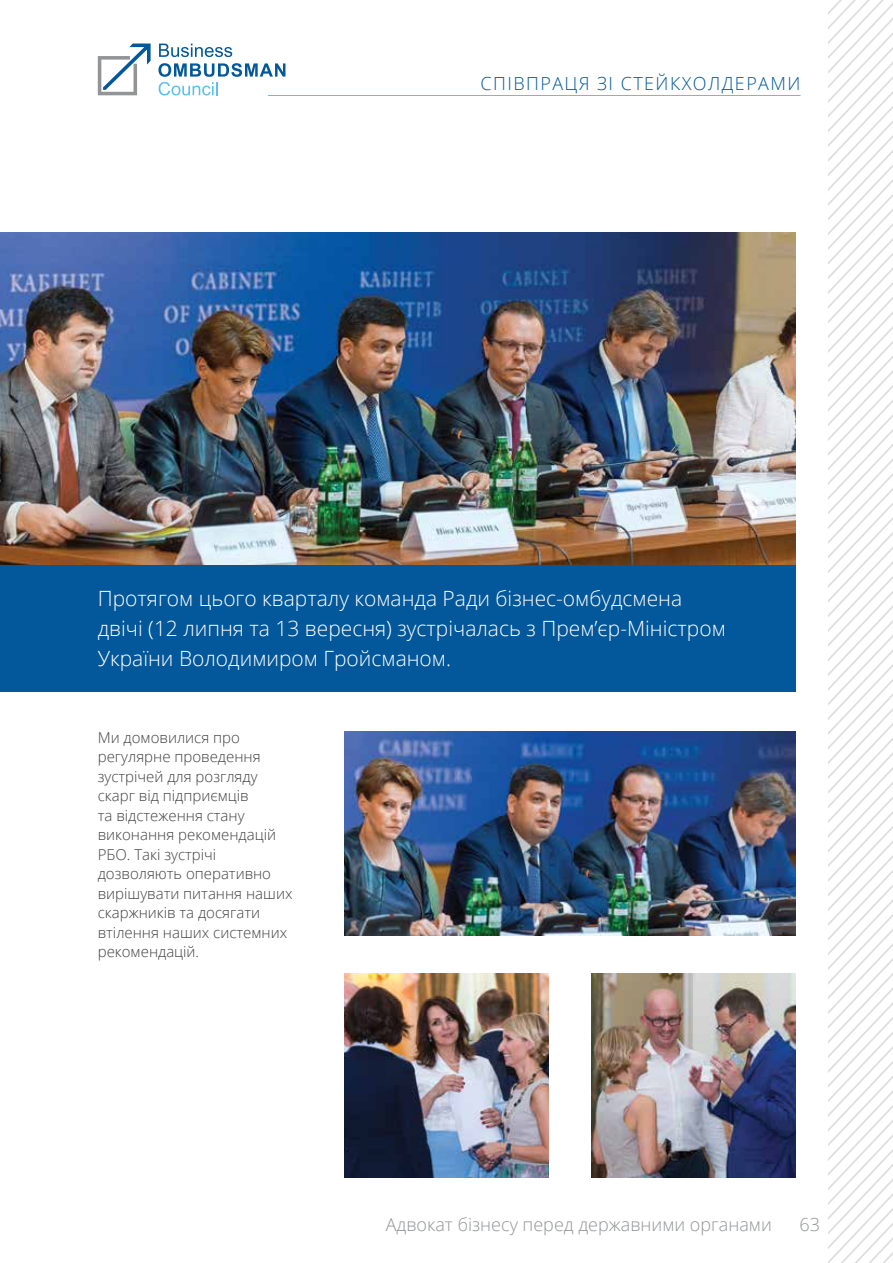
<style>
.page{position:relative;width:893px;height:1263px;background:#fff}
.page>*{position:absolute;margin:0;border:0;box-sizing:border-box;transform-origin:0 0}
.t1{font:300 21px/30px "Open Sans";color:#fff}
.t2{font:300 18px "Open Sans";color:#929496}
.t3{font:300 18px "Open Sans";letter-spacing:.08em;color:#02589a}
.t4{font:300 15px/19.5px "Open Sans";color:#414042}
</style>
<div class="page">
<svg style="left:828px;top:254px;width:65px;height:1009px"></svg>
<svg style="left:829px;top:261px;width:64px;height:1002px"></svg>
<svg style="left:836px;top:268px;width:57px;height:995px"></svg>
<svg style="left:844px;top:274px;width:49px;height:989px"></svg>
<svg style="left:851px;top:281px;width:42px;height:982px"></svg>
<hr style="left:268px;top:95px;width:532px;height:1px;background:#5ac1ee">
<svg style="left:159px;top:44px;width:73px;height:13px"></svg>
<svg style="left:158px;top:63px;width:127px;height:33px"></svg>
<svg style="left:98px;top:44px;width:53px;height:51px"></svg>
<img style="left:0;top:232px;width:795px;height:334px">
<div style="left:0;top:566px;width:795px;height:126px;background:#02589a"></div>
<img style="left:591px;top:974px;width:204px;height:204px">
<img style="left:344px;top:974px;width:205px;height:204px">
<img style="left:344px;top:731px;width:451px;height:204px">
<p class="t3" style="left:480px;top:71px;width:321px">СПІВПРАЦЯ ЗІ СТЕЙКХОЛДЕРАМИ</p>
<h1 class="t1" style="left:98px;top:583px;width:630px">Протягом цього кварталу команда Ради бізнес-омбудсмена двічі (12 липня та 13 вересня) зустрічалась з Прем’єр-Міністром<br>України Володимиром Гройсманом.</h1>
<p class="t4" style="left:98px;top:727px;width:196px">Ми домовилися про регулярне проведення зустрічей для розгляду скарг від підприємців<br>та відстеження стану виконання рекомендацій<br>РБО. Такі зустрічі дозволяють оперативно вирішувати питання наших скаржників та досягати втілення наших системних рекомендацій.</p>
<p class="t2" style="left:386px;top:1212px;width:387px">Адвокат бізнесу перед державними органами</p>
<p class="t2" style="left:799px;top:1212px;width:22px">63</p>
</div>
